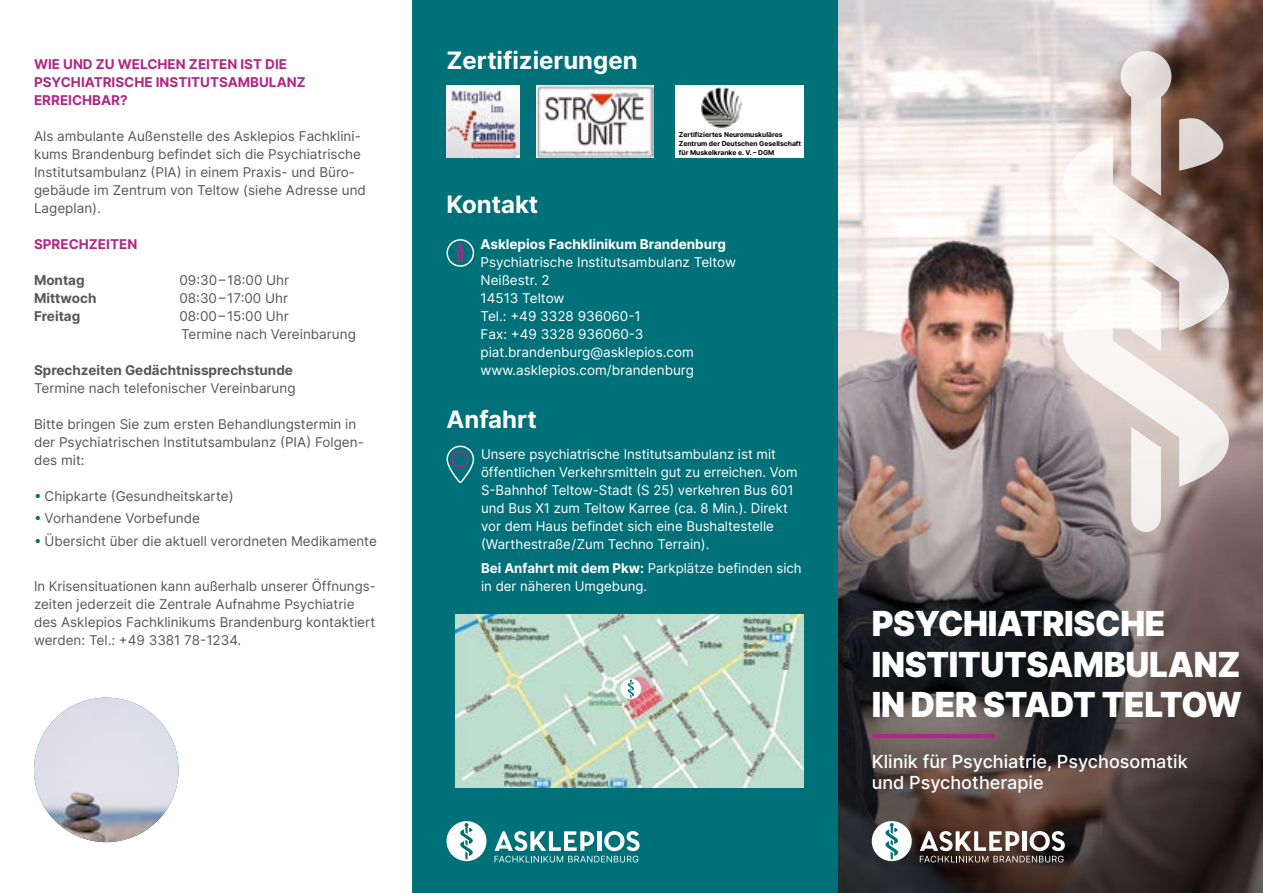
<style>
.page{position:relative;width:1263px;height:893px;background:#fff}
.page>*{position:absolute;margin:0;border:0;box-sizing:border-box;transform-origin:0 0}
.t1{font:900 34.5px/40.5px "Inter";letter-spacing:-.01em;color:#fff;scale:.96 1}
.t2{font:700 24px "Inter";color:#fff}
.t3{font:500 18px/21px "Inter";color:#fff}
.t4{font:13.5px/18px "Inter";color:#575756}
.t5{font:13.5px/18px "Inter";color:#fff}
.t6{font:700 13.5px/18px "Inter";color:#b02786}
.t7{font:700 13.5px "Inter";color:#575756}
.t8{font:700 13.5px "Inter";color:#fff}
.t9{font:700 6.75px/9.4px "Inter";color:#000}
.s1{color:#007179}
.s2{font-weight:700}
</style>
<div class="page">
<img style="left:838px;top:0;width:425px;height:344px">
<svg style="left:838px;top:344px;width:425px;height:549px;background:#5d504f"></svg>
<img style="left:34px;top:698px;width:145px;height:144px;border-radius:72px">
<svg style="left:1063px;top:51px;width:166px;height:481px"></svg>
<hr style="left:874px;top:734px;width:119px;height:4px;background:#b02786">
<svg style="left:920px;top:831px;width:145px;height:31px"></svg>
<div style="left:872px;top:821px;width:40px;height:40px;background:#fff;border-radius:50%"></div>
<svg style="left:885px;top:823px;width:13px;height:36px"></svg>
<div style="left:412px;top:0;width:426px;height:893px;background:#007179"></div>
<svg style="left:494px;top:831px;width:146px;height:31px"></svg>
<div style="left:446px;top:821px;width:40px;height:40px;background:#fff;border-radius:50%"></div>
<svg style="left:460px;top:823px;width:13px;height:36px"></svg>
<div style="left:446px;top:239px;width:28px;height:28px;border:1px solid #fff;border-radius:50%"></div>
<svg style="left:457px;top:243px;width:6px;height:19px"></svg>
<img style="left:455px;top:615px;width:348px;height:173px">
<div style="left:621px;top:679px;width:20px;height:20px;background:#fff;border-radius:50%"></div>
<svg style="left:628px;top:680px;width:6px;height:18px"></svg>
<svg style="left:446px;top:446px;width:28px;height:37px"></svg>
<div style="left:675px;top:85px;width:129px;height:73px;background:#fff"></div>
<img style="left:446px;top:85px;width:73px;height:72px">
<img style="left:536px;top:85px;width:118px;height:72px">
<img style="left:702px;top:87px;width:40px;height:40px">
<p class="t6" style="left:34px;top:55px;width:273px">WIE UND ZU WELCHEN ZEITEN IST DIE<br>PSYCHIATRISCHE INSTITUTSAMBULANZ<br>ERREICHBAR?</p>
<p class="t4" style="left:34px;top:127px;width:333px">Als ambulante Außenstelle des Asklepios Fachklini&shy;kums Brandenburg befindet sich die Psychiatrische Institutsambulanz (PIA) in einem Praxis- und Büro&shy;gebäude im Zentrum von Teltow (siehe Adresse und Lageplan).</p>
<p class="t6" style="left:34px;top:235px;width:105px">SPRECHZEITEN</p>
<p class="t7" style="left:34px;top:270px;width:52px">Montag</p>
<p class="t4" style="left:180px;top:271px;width:111px">09:30– 18:00 Uhr</p>
<p class="t7" style="left:34px;top:288px;width:64px">Mittwoch</p>
<p class="t4" style="left:180px;top:289px;width:110px">08:30– 17:00 Uhr</p>
<p class="t7" style="left:34px;top:306px;width:48px">Freitag</p>
<p class="t4" style="left:180px;top:307px;width:178px">08:00– 15:00 Uhr<br>Termine nach Vereinbarung</p>
<p class="t7" style="left:34px;top:360px;width:260px">Sprechzeiten Gedächtnissprechstunde</p>
<p class="t4" style="left:34px;top:379px;width:263px">Termine nach telefonischer Vereinbarung</p>
<p class="t4" style="left:34px;top:415px;width:331px">Bitte bringen Sie zum ersten Behandlungstermin in der Psychiatrischen Institutsambulanz (PIA) Folgen&shy;des mit:</p>
<p class="t4" style="left:34px;top:485px;width:344px;line-height:22.2px"><span class="s1">բ</span> Chipkarte (Gesundheitskarte)<br><span class="s1">բ</span> Vorhandene Vorbefunde<br><span class="s1">բ</span> Übersicht über die aktuell verordneten Medikamente</p>
<p class="t4" style="left:34px;top:577px;width:343px">In Krisensituationen kann außerhalb unserer Öffnungs&shy;zeiten jederzeit die Zentrale Aufnahme Psychiatrie des Asklepios Fachklinikums Brandenburg kontaktiert werden: Tel.: +49 3381 78-1234.</p>
<h2 class="t2" style="left:446px;top:43px;width:193px">Zertifizierungen</h2>
<p class="t9" style="left:679px;top:129px;width:124px">Zertifiziertes Neuromuskuläres<br>Zentrum der Deutschen Gesellschaft für Muskelkranke e. V. – DGM</p>
<h2 class="t2" style="left:446px;top:187px;width:93px">Kontakt</h2>
<p class="t8" style="left:480px;top:234px;width:247px">Asklepios Fachklinikum Brandenburg</p>
<p class="t5" style="left:480px;top:253px;width:257px">Psychiatrische Institutsambulanz Teltow<br>Neißestr. 2<br>14513 Teltow<br>Tel.: +49 3328 936060-1<br>Fax: +49 3328 936060-3 piat.brandenburg@asklepios.com www.asklepios.com/brandenburg</p>
<h2 class="t2" style="left:446px;top:402px;width:92px">Anfahrt</h2>
<p class="t5" style="left:481px;top:444px;width:318px">Unsere psychiatrische Institutsambulanz ist mit öffentlichen Verkehrsmitteln gut zu erreichen. Vom S-Bahnhof Teltow-Stadt (S 25) verkehren Bus 601 und Bus X1 zum Teltow Karree (ca. 8 Min.). Direkt vor dem Haus befindet sich eine Bushaltestelle (Warthestraße/Zum Techno Terrain).</p>
<p class="t5" style="left:481px;top:559px;width:322px"><span class="s2">Bei Anfahrt mit dem Pkw:</span> Parkplätze befinden sich in der näheren Umgebung.</p>
<h1 class="t1" style="left:872px;top:602px;width:387px">PSYCHIATRISCHE<br>INSTITUTSAMBULANZ<br>IN DER STADT TELTOW</h1>
<h3 class="t3" style="left:872px;top:751px;width:317px">Klinik für Psychiatrie, Psychosomatik und Psychotherapie</h3>
</div>
